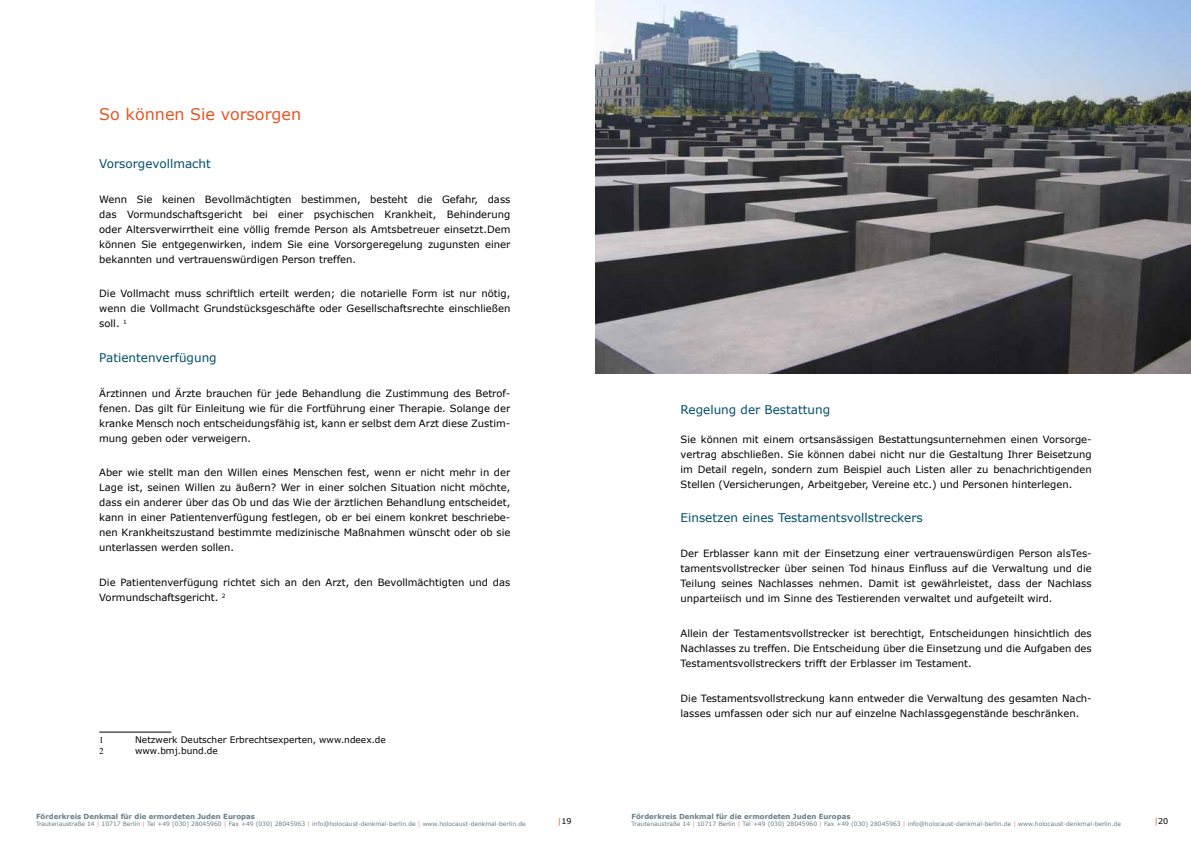
<style>
.page{position:relative;width:1191px;height:842px;background:#fff}
.page>*{position:absolute;margin:0;border:0;box-sizing:border-box;transform-origin:0 0}
.t1{font:16px "Verdana";color:#e45624}
.t2{font:12px "Verdana";color:#004f69}
.t3{font:10px/15px "Verdana";color:#000;text-align:justify}
.t4{font:9px "Verdana";color:#000}
.t5{font:9px "Times";color:#000}
.t6{font:8px "Verdana";color:#000}
.t7{font:700 7px "Verdana";color:#677d87}
.t8{font:6px "Verdana";color:#677d87}
.s1{color:#ed8d5c}
.s2{color:#e45624}
</style>
<div class="page">
<hr style="left:99px;top:732px;width:72px;height:1px;background:#000">
<img style="left:595px;top:0;width:596px;height:373px">
<h1 class="t1" style="left:99px;top:104px;width:203px">So können Sie vorsorgen</h1>
<p class="t2" style="left:99px;top:156px;width:113px">Vorsorgevollmacht</p>
<p class="t3" style="left:99px;top:191px;width:413px">Wenn Sie keinen Bevollmächtigten bestimmen, besteht die Gefahr, dass das Vormundschaftsgericht bei einer psychischen Krankheit, Behinderung oder Altersverwirrtheit eine völlig fremde Person als Amtsbetreuer einsetzt.Dem können Sie entgegenwirken, indem Sie eine Vorsorgeregelung zugunsten einer bekannten und vertrauenswürdigen Person treffen.</p>
<p class="t3" style="left:99px;top:286px;width:413px">Die Vollmacht muss schriftlich erteilt werden; die notarielle Form ist nur nötig, wenn die Vollmacht Grundstücksgeschäfte oder Gesellschaftsrechte einschließen soll. <sup>1</sup></p>
<p class="t2" style="left:99px;top:350px;width:119px">Patientenverfügung</p>
<p class="t3" style="left:99px;top:385px;width:413px">Ärztinnen und Ärzte brauchen für jede Behandlung die Zustimmung des Betrof&shy;fenen. Das gilt für Einleitung wie für die Fortführung einer Therapie. Solange der kranke Mensch noch entscheidungsfähig ist, kann er selbst dem Arzt diese Zustim&shy;mung geben oder verweigern.</p>
<p class="t3" style="left:99px;top:465px;width:413px">Aber wie stellt man den Willen eines Menschen fest, wenn er nicht mehr in der Lage ist, seinen Willen zu äußern? Wer in einer solchen Situation nicht möchte, dass ein anderer über das Ob und das Wie der ärztlichen Behandlung entscheidet, kann in einer Patientenverfügung festlegen, ob er bei einem konkret beschriebe&shy;nen Krankheitszustand bestimmte medizinische Maßnahmen wünscht oder ob sie unterlassen werden sollen.</p>
<p class="t3" style="left:99px;top:575px;width:413px">Die Patientenverfügung richtet sich an den Arzt, den Bevollmächtigten und das<br>Vormundschaftsgericht. <sup>2</sup></p>
<p class="t5" style="left:99px;top:731px;width:6px">1</p>
<p class="t4" style="left:135px;top:734px;width:252px">Netzwerk Deutscher Erbrechtsexperten, www.ndeex.de</p>
<p class="t5" style="left:99px;top:742px;width:6px">2</p>
<p class="t4" style="left:135px;top:745px;width:84px">www.bmj.bund.de</p>
<p class="t7" style="left:36px;top:812px;width:220px">Förderkreis Denkmal für die ermordeten Juden Europas</p>
<p class="t8" style="left:36px;top:820px;width:491px">Trautenaustraße 14 <span class="s1">|</span> 10717 Berlin <span class="s1">|</span> Tel +49 (030) 28045960 <span class="s1">|</span> Fax +49 (030) 28045963 <span class="s1">|</span> info@holocaust-denkmal-berlin.de <span class="s1">|</span> www.holocaust-denkmal-berlin.de</p>
<p class="t2" style="left:680px;top:402px;width:151px">Regelung der Bestattung</p>
<p class="t3" style="left:680px;top:431px;width:413px">Sie können mit einem ortsansässigen Bestattungsunternehmen einen Vorsorge&shy;vertrag abschließen. Sie können dabei nicht nur die Gestaltung Ihrer Beisetzung im Detail regeln, sondern zum Beispiel auch Listen aller zu benachrichtigenden Stellen (Versicherungen, Arbeitgeber, Vereine etc.) und Personen hinterlegen.</p>
<p class="t2" style="left:680px;top:510px;width:244px">Einsetzen eines Testamentsvollstreckers</p>
<p class="t3" style="left:680px;top:545px;width:413px">Der Erblasser kann mit der Einsetzung einer vertrauenswürdigen Person alsTes&shy;tamentsvollstrecker über seinen Tod hinaus Einfluss auf die Verwaltung und die Teilung seines Nachlasses nehmen. Damit ist gewährleistet, dass der Nachlass unparteiisch und im Sinne des Testierenden verwaltet und aufgeteilt wird.</p>
<p class="t3" style="left:680px;top:625px;width:413px">Allein der Testamentsvollstrecker ist berechtigt, Entscheidungen hinsichtlich des Nachlasses zu treffen. Die Entscheidung über die Einsetzung und die Aufgaben des Testamentsvollstreckers trifft der Erblasser im Testament.</p>
<p class="t3" style="left:680px;top:690px;width:413px">Die Testamentsvollstreckung kann entweder die Verwaltung des gesamten Nach&shy;lasses umfassen oder sich nur auf einzelne Nachlassgegenstände beschränken.</p>
<p class="t7" style="left:631px;top:812px;width:220px">Förderkreis Denkmal für die ermordeten Juden Europas</p>
<p class="t8" style="left:631px;top:820px;width:491px">Trautenaustraße 14 <span class="s1">|</span> 10717 Berlin <span class="s1">|</span> Tel +49 (030) 28045960 <span class="s1">|</span> Fax +49 (030) 28045963 <span class="s1">|</span> info@holocaust-denkmal-berlin.de <span class="s1">|</span> www.holocaust-denkmal-berlin.de</p>
<p class="t6" style="left:558px;top:816px;width:15px"><span class="s2">|</span>19</p>
<p class="t6" style="left:1154px;top:816px;width:15px"><span class="s2">|</span>20</p>
</div>
